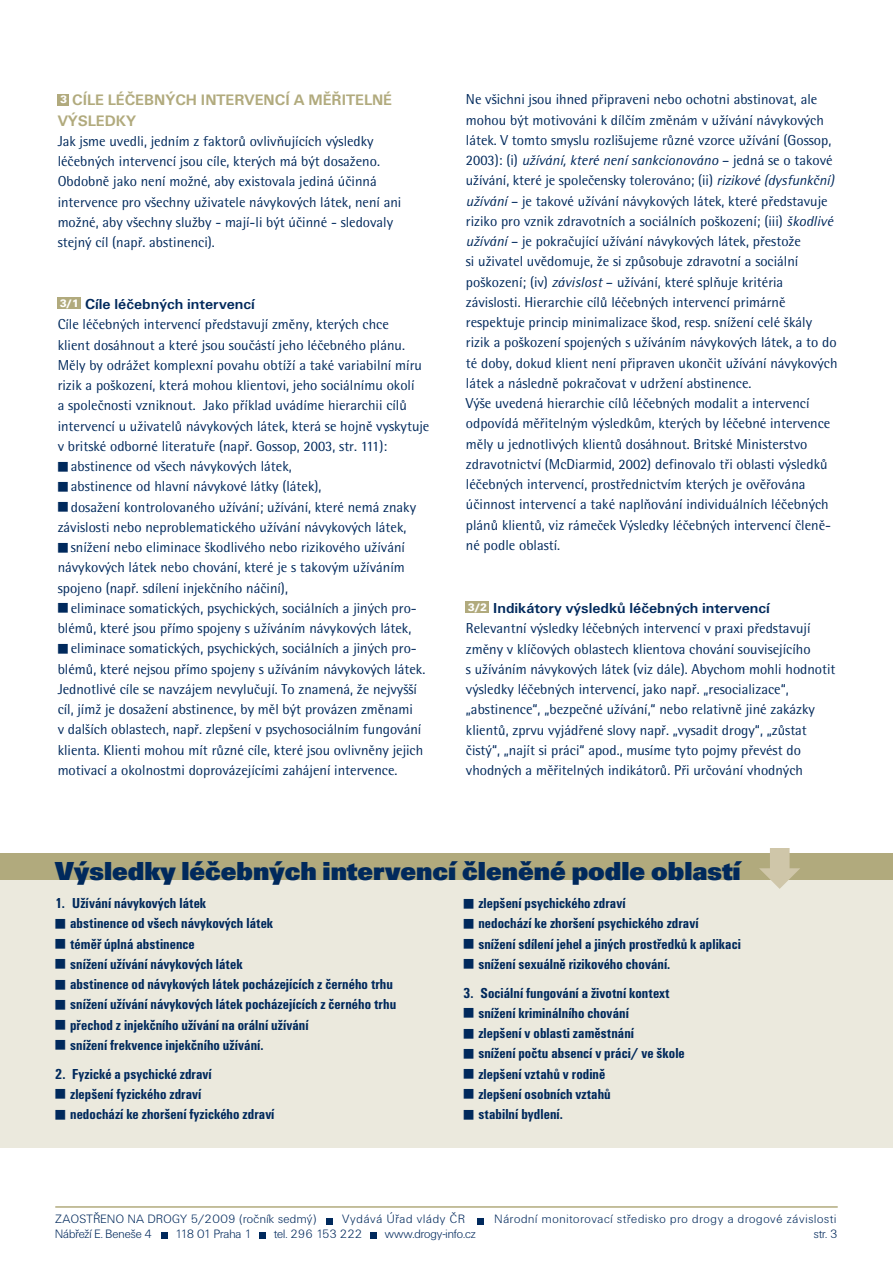
<style>
.page{position:relative;width:893px;height:1263px;background:#fff}
.page>*{position:absolute;margin:0;border:0;box-sizing:border-box;transform-origin:0 0}
.t1{font:700 27px "Unitus DEE Ultr";color:#00295c}
.t2{font:700 15.75px/20.2px "Unitus TEE";color:#b1aa7d}
.t3{font:700 condensed 15px "Unitus TEE";letter-spacing:.005em;color:#00295c}
.t4{font:700 15px "Unitus TEE";color:#00295c}
.t5{font:14.25px/20.2px "Rotis Semi Sans CE";color:#00295c}
.t6{font:12.6px "Unitus DEE Ligh";letter-spacing:.065em;color:#00295c}
.t7{font:12.6px "Unitus DEE Ligh";color:#00295c}
.t8{font:12.6px "Unitus DEE Ligh";letter-spacing:.035em;color:#00295c}
.t9{font:12.6px "Unitus DEE Ligh";letter-spacing:-.015em;color:#00295c}
.t10{font:11.25px "Unitus TEE Blac";color:#fff}
.s1{font-style:italic}
</style>
<div class="page">
<hr style="left:55px;top:1206px;width:783px;height:2px;background:#b1aa7d">
<svg style="left:327px;top:1218px;width:6px;height:6px"></svg>
<svg style="left:477px;top:1218px;width:6px;height:6px"></svg>
<svg style="left:162px;top:1233px;width:6px;height:6px"></svg>
<div style="left:370px;top:1233px;width:7px;height:6px;background:#00295c"></div>
<svg style="left:259px;top:1233px;width:6px;height:6px"></svg>
<div style="left:58px;top:298px;width:23px;height:11px;background:#b1aa7d"></div>
<div style="left:0;top:876px;width:893px;height:272px;background:#ebe9dd"></div>
<div style="left:0;top:853px;width:893px;height:27px;background:#b1aa7d"></div>
<svg style="left:759px;top:848px;width:41px;height:41px"></svg>
<div style="left:58px;top:94px;width:11px;height:11px;background:#b1aa7d"></div>
<div style="left:466px;top:602px;width:23px;height:11px;background:#b1aa7d"></div>
<p class="t2" style="left:58px;top:90px;width:336px;text-indent:15px">CÍLE LÉČEBNÝCH INTERVENCÍ A MĚŘITELNÉ<br>VÝSLEDKY</p>
<p class="t5" style="left:58px;top:131px;width:345px">Jak jsme uvedli, jedním z faktorů ovlivňujících výsledky léčebných intervencí jsou cíle, kterých má být dosaženo.<br>Obdobně jako není možné, aby existovala jediná účinná intervence pro všechny uživatele návykových látek, není ani možné, aby všechny služby - mají-li být účinné - sledovaly stejný cíl (např. abstinenci).</p>
<p class="t10" style="left:60px;top:93px;width:8px">3</p>
<p class="t5" style="left:466px;top:90px;width:373px">Ne všichni jsou ihned připraveni nebo ochotni abstinovat, ale mohou být motivováni k dílčím změnám v užívání návykových látek. V tomto smyslu rozlišujeme různé vzorce užívání (Gossop, 2003): (i) <span class="s1">užívání, které není sankcionováno</span> – jedná se o takové užívání, které je společensky tolerováno; (ii) <span class="s1">rizikové (dysfunkční) užívání</span> – je takové užívání návykových látek, které představuje riziko pro vznik zdravotních a sociálních poškození; (iii) <span class="s1">škodlivé užívání</span> – je pokračující užívání návykových látek, přestože<br>si uživatel uvědomuje, že si způsobuje zdravotní a sociální poškození; (iv) <span class="s1">závislost</span> – užívání, které splňuje kritéria závislosti. Hierarchie cílů léčebných intervencí primárně respektuje princip minimalizace škod, resp. snížení celé škály rizik a poškození spojených s užíváním návykových látek, a to do té doby, dokud klient není připraven ukončit užívání návykových látek a následně pokračovat v udržení abstinence.<br>Výše uvedená hierarchie cílů léčebných modalit a intervencí odpovídá měřitelným výsledkům, kterých by léčebné intervence měly u jednotlivých klientů dosáhnout. Britské Ministerstvo zdravotnictví (McDiarmid, 2002) definovalo tři oblasti výsledků léčebných intervencí, prostřednictvím kterých je ověřována účinnost intervencí a také naplňování individuálních léčebných plánů klientů, viz rámeček Výsledky léčebných intervencí členě&shy;né podle oblastí.</p>
<p class="t4" style="left:85px;top:296px;width:171px">Cíle léčebných intervencí</p>
<p class="t5" style="left:58px;top:315px;width:373px">Cíle léčebných intervencí představují změny, kterých chce<br>klient dosáhnout a které jsou součástí jeho léčebného plánu.<br>Měly by odrážet komplexní povahu obtíží a také variabilní míru rizik a poškození, která mohou klientovi, jeho sociálnímu okolí<br>a společnosti vzniknout. Jako příklad uvádíme hierarchii cílů intervencí u uživatelů návykových látek, která se hojně vyskytuje v britské odborné literatuře (např. Gossop, 2003, str. 111):</p>
<p class="t5" style="left:58px;top:456px;width:236px">■ abstinence od všech návykových látek,</p>
<p class="t5" style="left:58px;top:477px;width:265px">■ abstinence od hlavní návykové látky (látek),</p>
<p class="t5" style="left:58px;top:497px;width:360px">■ dosažení kontrolovaného užívání; užívání, které nemá znaky závislosti nebo neproblematického užívání návykových látek,</p>
<p class="t5" style="left:58px;top:537px;width:349px;text-align:justify">■ snížení nebo eliminace škodlivého nebo rizikového užívání návykových látek nebo chování, které je s takovým užíváním spojeno (např. sdílení injekčního náčiní),</p>
<p class="t5" style="left:58px;top:598px;width:361px">■ eliminace somatických, psychických, sociálních a jiných pro&shy;blémů, které jsou přímo spojeny s užíváním návykových látek,</p>
<p class="t5" style="left:58px;top:639px;width:369px">■ eliminace somatických, psychických, sociálních a jiných pro&shy;blémů, které nejsou přímo spojeny s užíváním návykových látek.<br>Jednotlivé cíle se navzájem nevylučují. To znamená, že nejvyšší cíl, jímž je dosažení abstinence, by měl být provázen změnami<br>v dalších oblastech, např. zlepšení v psychosociálním fungování klienta. Klienti mohou mít různé cíle, které jsou ovlivněny jejich motivací a okolnostmi doprovázejícími zahájení intervence.</p>
<p class="t10" style="left:60px;top:297px;width:21px">3/1</p>
<p class="t4" style="left:493px;top:600px;width:278px">Indikátory výsledků léčebných intervencí</p>
<p class="t5" style="left:466px;top:618px;width:371px">Relevantní výsledky léčebných intervencí v praxi představují změny v klíčových oblastech klientova chování souvisejícího<br>s užíváním návykových látek (viz dále). Abychom mohli hodnotit výsledky léčebných intervencí, jako např. „resocializace“, „abstinence“, „bezpečné užívání,“ nebo relativně jiné zakázky klientů, zprvu vyjádřené slovy např. „vysadit drogy“, „zůstat čistý“, „najít si práci“ apod., musíme tyto pojmy převést do vhodných a měřitelných indikátorů. Při určování vhodných</p>
<p class="t10" style="left:468px;top:601px;width:21px">3/2</p>
<h1 class="t1" style="left:55px;top:855px;width:687px">Výsledky léčebných intervencí členěné podle oblastí</h1>
<p class="t3" style="left:55px;top:894px;width:152px">1. Užívání návykových látek</p>
<p class="t3" style="left:55px;top:915px;width:219px">■ abstinence od všech návykových látek</p>
<p class="t3" style="left:55px;top:935px;width:141px">■ téměř úplná abstinence</p>
<p class="t3" style="left:55px;top:955px;width:189px">■ snížení užívání návykových látek</p>
<p class="t3" style="left:55px;top:975px;width:339px">■ abstinence od návykových látek pocházejících z černého trhu</p>
<p class="t3" style="left:55px;top:996px;width:342px">■ snížení užívání návykových látek pocházejících z černého trhu</p>
<p class="t3" style="left:55px;top:1016px;width:255px">■ přechod z injekčního užívání na orální užívání</p>
<p class="t3" style="left:55px;top:1036px;width:210px">■ snížení frekvence injekčního užívání.</p>
<p class="t3" style="left:55px;top:1065px;width:158px">2. Fyzické a psychické zdraví</p>
<p class="t3" style="left:55px;top:1085px;width:148px">■ zlepšení fyzického zdraví</p>
<p class="t3" style="left:55px;top:1105px;width:221px">■ nedochází ke zhoršení fyzického zdraví</p>
<p class="t3" style="left:463px;top:894px;width:164px">■ zlepšení psychického zdraví</p>
<p class="t3" style="left:463px;top:915px;width:237px">■ nedochází ke zhoršení psychického zdraví</p>
<p class="t3" style="left:463px;top:935px;width:279px">■ snížení sdílení jehel a jiných prostředků k aplikaci</p>
<p class="t3" style="left:463px;top:955px;width:208px">■ snížení sexuálně rizikového chování.</p>
<p class="t3" style="left:463px;top:984px;width:208px">3. Sociální fungování a životní kontext</p>
<p class="t3" style="left:463px;top:1004px;width:167px">■ snížení kriminálního chování</p>
<p class="t3" style="left:463px;top:1024px;width:172px">■ zlepšení v oblasti zaměstnání</p>
<p class="t3" style="left:463px;top:1045px;width:223px">■ snížení počtu absencí v práci/ ve škole</p>
<p class="t3" style="left:463px;top:1065px;width:143px">■ zlepšení vztahů v rodině</p>
<p class="t3" style="left:463px;top:1085px;width:149px">■ zlepšení osobních vztahů</p>
<p class="t3" style="left:463px;top:1105px;width:101px">■ stabilní bydlení.</p>
<p class="t8" style="left:55px;top:1212px;width:262px">ZAOSTŘENO NA DROGY 5/2009 (ročník sedmý)</p>
<p class="t6" style="left:342px;top:1212px;width:124px">Vydává Úřad vlády ČR</p>
<p class="t6" style="left:495px;top:1212px;width:343px">Národní monitorovací středisko pro drogy a drogové závislosti</p>
<p class="t7" style="left:55px;top:1227px;width:98px">Nábřeží E. Beneše 4</p>
<p class="t9" style="left:175px;top:1227px;width:78px">118 01 Praha 1</p>
<p class="t7" style="left:274px;top:1227px;width:89px">tel. 296 153 222</p>
<p class="t7" style="left:385px;top:1227px;width:92px">www.drogy-info.cz</p>
<p class="t8" style="left:814px;top:1227px;width:25px">str. 3</p>
</div>
